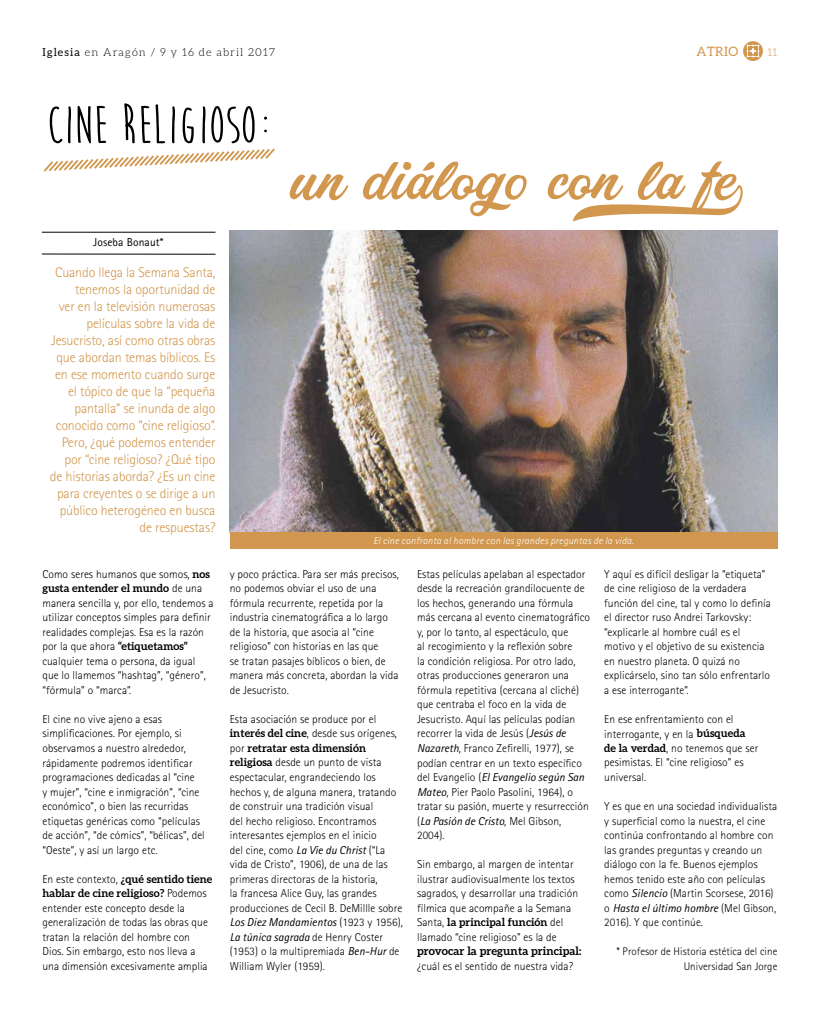
<style>
.page{position:relative;width:820px;height:1021px;background:#fff}
.page>*{position:absolute;margin:0;border:0;box-sizing:border-box;transform-origin:0 0}
.t1{font:700 54px "Moon Flower";color:#000}
.t2{font:53px "Painter PERSONALUSEONLY";color:#d2974e}
.t3{font:300 14px/17px "Rotis Sans Serif";letter-spacing:-.01em;color:#d2974e;text-align:right}
.t4{font:13px "Aleo";letter-spacing:.025em;color:#d2974e}
.t5{font:300 11.5px/14.5px "Rotis Sans Serif";letter-spacing:.005em;color:#000}
.t6{font:700 11.5px "Aleo";letter-spacing:.005em;color:#000}
.t7{font:11.5px "Rotis Sans Serif";letter-spacing:.01em;color:#000}
.t8{font:700 11px/14.5px "Aleo";letter-spacing:.005em;color:#000}
.t9{font:300 11px/14.5px "Rotis Sans Serif";letter-spacing:.005em;color:#000;text-align:right}
.t10{font:300 11px "Aleo";letter-spacing:.1em;color:#000}
.t11{font:300 11px "Aleo";color:#d2974e}
.t12{font:italic 300 10px "Rotis Sans Serif";letter-spacing:.025em;color:#fff}
.s1{font-weight:400}
.s2{font-family:"Aleo";font-weight:700;font-size:11px}
.s3{font-family:"Rotis Sans Serif";font-weight:300;font-size:11.5px}
.s4{font-weight:400;font-style:italic}
</style>
<div class="page">
<svg style="left:743px;top:41px;width:19px;height:20px"></svg>
<img style="left:230px;top:230px;width:547px;height:303px">
<hr style="left:42px;top:232px;width:173px;height:1px;background:#000">
<hr style="left:42px;top:254px;width:173px;height:1px;background:#000">
<div style="left:230px;top:533px;width:547px;height:16px;background:#d2974e"></div>
<svg style="left:43px;top:148px;width:232px;height:24px"></svg>
<p class="t10" style="left:43px;top:46px;width:234px"><span class="s1">Iglesia</span> en Aragón / 9 y 16 de abril 2017</p>
<p class="t4" style="left:696px;top:44px;width:43px">ATRIO</p>
<p class="t11" style="left:767px;top:46px;width:12px">11</p>
<h1 class="t1" style="left:46px;top:97px;width:226px">CINE RELIGIOSO:</h1>
<p class="t7" style="left:93px;top:236px;width:72px">Joseba Bonaut*</p>
<p class="t3" style="left:50px;top:264px;width:167px">Cuando llega la Semana Santa, tenemos la oportunidad de<br>ver en la televisión numerosas películas sobre la vida de<br>Jesucristo, así como otras obras que abordan temas bíblicos. Es en ese momento cuando surge el tópico de que la “pequeña pantalla” se inunda de algo conocido como “cine religioso”.<br>Pero, ¿qué podemos entender por “cine religioso? ¿Qué tipo de historias aborda? ¿Es un cine para creyentes o se dirige a un público heterogéneo en busca de respuestas?</p>
<h2 class="t2" style="left:292px;top:146px;width:623px">un diálogo con la fe&gt;</h2>
<p class="t12" style="left:373px;top:535px;width:261px">El cine confronta al hombre con las grandes preguntas de la vida.</p>
<p class="t5" style="left:42px;top:567px;width:169px">Como seres humanos que somos, <span class="s2">nos</span></p>
<p class="t8" style="left:42px;top:581px;width:161px">gusta entender el mundo <span class="s3">de una</span></p>
<p class="t5" style="left:42px;top:595px;width:173px">manera sencilla y, por ello, tendemos a utilizar conceptos simples para definir realidades complejas. Esa es la razón por la que ahora <span class="s2">“etiquetamos” </span>cualquier tema o persona, da igual que lo llamemos “hashtag”, “género”, “fórmula” o “marca”.</p>
<p class="t5" style="left:42px;top:711px;width:164px">El cine no vive ajeno a esas simplificaciones. Por ejemplo, si observamos a nuestro alrededor, rápidamente podremos identificar programaciones dedicadas al “cine<br>y mujer”, “cine e inmigración”, “cine económico”, o bien las recurridas etiquetas genéricas como “películas de acción”, “de cómics”, “bélicas”, del “Oeste”, y así un largo etc.</p>
<p class="t8" style="left:42px;top:871px;width:171px"><span class="s3">En este contexto,</span> ¿qué sentido tiene hablar de cine religioso? <span class="s3">Podemos</span></p>
<p class="t5" style="left:42px;top:900px;width:167px">entender este concepto desde la generalización de todas las obras que tratan la relación del hombre con Dios. Sin embargo, esto nos lleva a una dimensión excesivamente amplia</p>
<p class="t5" style="left:230px;top:566px;width:170px">y poco práctica. Para ser más precisos, no podemos obviar el uso de una fórmula recurrente, repetida por la industria cinematográfica a lo largo de la historia, que asocia al “cine religioso” con historias en las que<br>se tratan pasajes bíblicos o bien, de manera más concreta, abordan la vida de Jesucristo.</p>
<p class="t5" style="left:230px;top:711px;width:169px">Esta asociación se produce por el <span class="s2">interés del cine</span>, desde sus orígenes,</p>
<p class="t8" style="left:230px;top:740px;width:138px"><span class="s3">por</span> retratar esta dimensión</p>
<p class="t5" style="left:230px;top:755px;width:174px"><span class="s2">religiosa</span> desde un punto de vista espectacular, engrandeciendo los hechos y, de alguna manera, tratando de construir una tradición visual<br>del hecho religioso. Encontramos interesantes ejemplos en el inicio<br>del cine, como <span class="s4">La Vie du Christ</span> (“La vida de Cristo”, 1906), de una de las primeras directoras de la historia,<br>la francesa Alice Guy, las grandes producciones de Cecil B. DeMillle sobre <span class="s4">Los Diez Mandamientos</span> (1923 y 1956), <span class="s4">La túnica sagrada</span> de Henry Coster (1953) o la multipremiada <span class="s4">Ben-Hur</span> de William Wyler (1959).</p>
<p class="t5" style="left:417px;top:566px;width:174px">Estas películas apelaban al espectador desde la recreación grandilocuente de los hechos, generando una fórmula más cercana al evento cinematográfico y, por lo tanto, al espectáculo, que<br>al recogimiento y la reflexión sobre<br>la condición religiosa. Por otro lado, otras producciones generaron una fórmula repetitiva (cercana al cliché) que centraba el foco en la vida de Jesucristo. Aquí las películas podían recorrer la vida de Jesús (<span class="s4">Jesús de Nazareth</span>, Franco Zefirelli, 1977), se podían centrar en un texto específico del Evangelio (<span class="s4">El Evangelio según San Mateo</span>, Pier Paolo Pasolini, 1964), o tratar su pasión, muerte y resurrección (<span class="s4">La Pasión de Cristo</span>, Mel Gibson, 2004).</p>
<p class="t5" style="left:417px;top:857px;width:162px">Sin embargo, al margen de intentar ilustrar audiovisualmente los textos sagrados, y desarrollar una tradición fílmica que acompañe a la Semana</p>
<p class="t8" style="left:417px;top:914px;width:148px"><span class="s3">Santa,</span> la principal función <span class="s3">del</span></p>
<p class="t5" style="left:417px;top:929px;width:141px">llamado “cine religioso” es la de</p>
<p class="t6" style="left:417px;top:944px;width:166px">provocar la pregunta principal:</p>
<p class="t5" style="left:417px;top:958px;width:157px">¿cuál es el sentido de nuestra vida?</p>
<p class="t5" style="left:604px;top:566px;width:168px">Y aquí es difícil desligar la “etiqueta” de cine religioso de la verdadera función del cine, tal y como lo definía el director ruso Andrei Tarkovsky: “explicarle al hombre cuál es el motivo y el objetivo de su existencia en nuestro planeta. O quizá no explicárselo, sino tan sólo enfrentarlo a ese interrogante”.</p>
<p class="t5" style="left:604px;top:712px;width:155px">En ese enfrentamiento con el interrogante, y en la <span class="s2">búsqueda de la verdad</span>, no tenemos que ser pesimistas. El “cine religioso” es universal.</p>
<p class="t5" style="left:604px;top:798px;width:174px">Y es que en una sociedad individualista y superficial como la nuestra, el cine continúa confrontando al hombre con las grandes preguntas y creando un diálogo con la fe. Buenos ejemplos hemos tenido este año con películas como <span class="s4">Silencio</span> (Martin Scorsese, 2016) o <span class="s4">Hasta el último hombre</span> (Mel Gibson, 2016). Y que continúe.</p>
<p class="t9" style="left:616px;top:944px;width:162px">* Profesor de Historia estética del cine<br>Universidad San Jorge</p>
</div>
